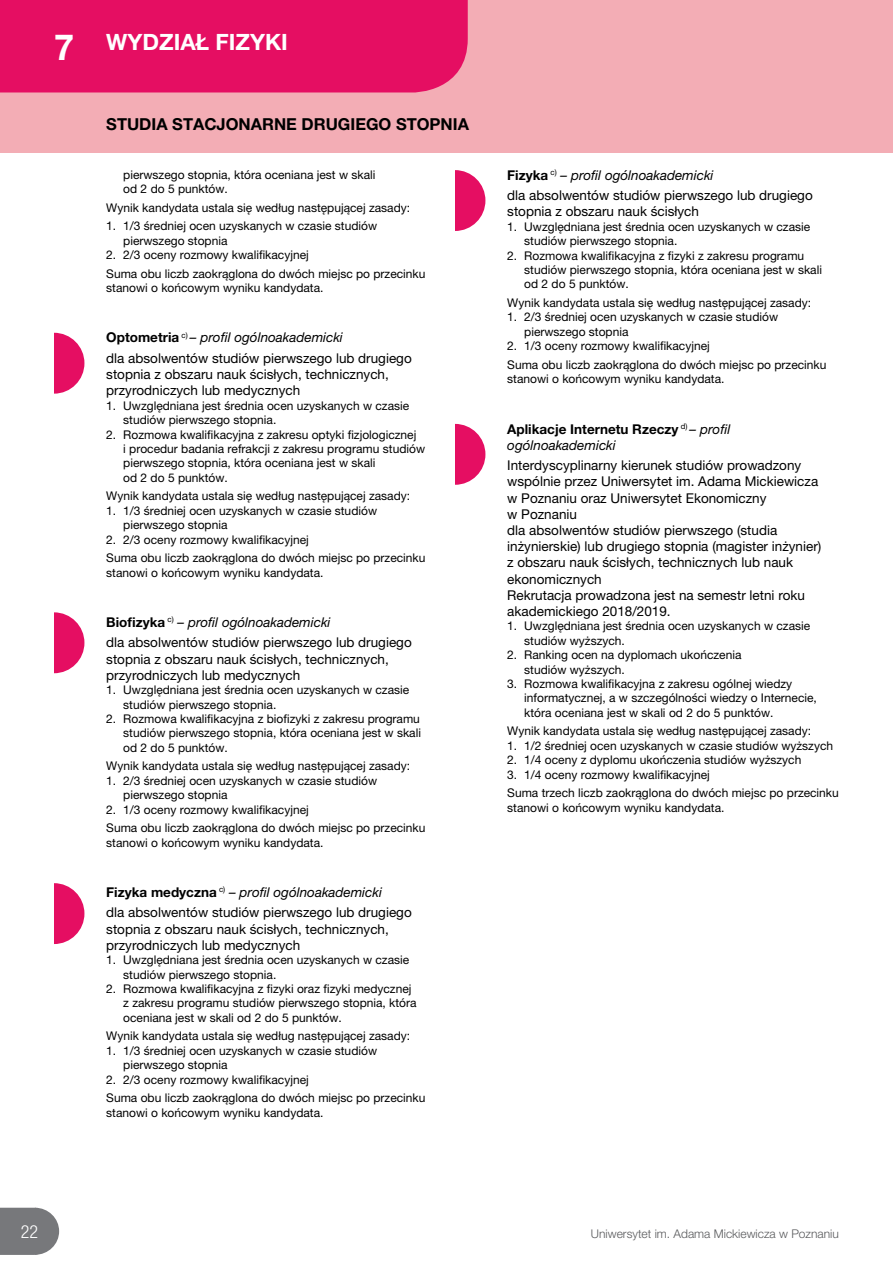
<style>
.page{position:relative;width:893px;height:1263px;background:#fff}
.page>*{position:absolute;margin:0;border:0;box-sizing:border-box;transform-origin:0 0}
.t1{font:700 22.5px "Helvetica Neue LT Pro";color:#fff}
.t2{font:300 condensed 18px "Helvetica Neue LT Pro";color:#fff}
.t3{font:700 16.5px "Helvetica Neue LT Pro";color:#000}
.t4{font:13.5px/16.2px "Helvetica Neue LT Pro";color:#000}
.t5{font:700 13.5px/16.2px "Helvetica Neue LT Pro";color:#000}
.t6{font:12px/14.4px "Helvetica Neue LT Pro";color:#000}
.t7{font:300 12px "Helvetica Neue LT Pro";color:#58595b}
.s1{font-size:36px}
.s2{font-weight:700}
.s3{font-style:italic}
.s4{font-weight:400;font-style:italic}
</style>
<div class="page">
<svg style="left:0;top:1208px;width:59px;height:47px;background:#828386"></svg>
<div style="left:0;top:0;width:893px;height:153px;background:#f3adb5"></div>
<div style="left:0;top:0;width:468px;height:92px;background:#e50e62"></div>
<svg style="left:54px;top:333px;width:30px;height:61px"></svg>
<svg style="left:54px;top:612px;width:30px;height:61px"></svg>
<svg style="left:54px;top:883px;width:30px;height:61px"></svg>
<svg style="left:455px;top:170px;width:30px;height:61px"></svg>
<svg style="left:455px;top:424px;width:30px;height:61px"></svg>
<h1 class="t1" style="left:54px;top:28px;width:235px"><span class="s1">7</span> WYDZIAŁ FIZYKI</h1>
<h3 class="t3" style="left:106px;top:114px;width:364px">STUDIA STACJONARNE DRUGIEGO STOPNIA</h3>
<p class="t6" style="left:123px;top:167px;width:254px">pierwszego stopnia, która oceniana jest w skali od 2 do 5 punktów.</p>
<p class="t6" style="left:106px;top:200px;width:305px">Wynik kandydata ustala się według następującej zasady:</p>
<p class="t6" style="left:123px;top:219px;width:255px;text-indent:-17px">1. 1/3 średniej ocen uzyskanych w czasie studiów pierwszego stopnia</p>
<p class="t6" style="left:106px;top:245px;width:321px;line-height:18.6px">2. 2/3 oceny rozmowy kwalifikacyjnej<br>Suma obu liczb zaokrąglona do dwóch miejsc po przecinku</p>
<p class="t6" style="left:106px;top:281px;width:219px">stanowi o końcowym wyniku kandydata.</p>
<p class="t4" style="left:106px;top:327px;width:307px;line-height:20.4px"><span class="s2">Optometria</span> <sup>c)</sup> <span class="s3">– profil ogólnoakademicki<br></span>dla absolwentów studiów pierwszego lub drugiego</p>
<p class="t4" style="left:106px;top:366px;width:284px">stopnia z obszaru nauk ścisłych, technicznych, przyrodniczych lub medycznych</p>
<p class="t6" style="left:123px;top:398px;width:287px;text-indent:-17px">1. Uwzględniana jest średnia ocen uzyskanych w czasie studiów pierwszego stopnia.</p>
<p class="t6" style="left:123px;top:427px;width:303px;text-indent:-17px">2. Rozmowa kwalifikacyjna z zakresu optyki fizjologicznej<br>i procedur badania refrakcji z zakresu programu studiów pierwszego stopnia, która oceniana jest w skali<br>od 2 do 5 punktów.</p>
<p class="t6" style="left:106px;top:489px;width:305px">Wynik kandydata ustala się według następującej zasady:</p>
<p class="t6" style="left:123px;top:503px;width:255px;text-indent:-17px">1. 1/3 średniej ocen uzyskanych w czasie studiów pierwszego stopnia</p>
<p class="t6" style="left:106px;top:530px;width:321px;line-height:18.6px">2. 2/3 oceny rozmowy kwalifikacyjnej<br>Suma obu liczb zaokrąglona do dwóch miejsc po przecinku</p>
<p class="t6" style="left:106px;top:565px;width:219px">stanowi o końcowym wyniku kandydata.</p>
<p class="t4" style="left:106px;top:612px;width:307px;line-height:20.4px"><span class="s2">Biofizyka</span> <sup>c)</sup> <span class="s3">– profil ogólnoakademicki<br></span>dla absolwentów studiów pierwszego lub drugiego</p>
<p class="t4" style="left:106px;top:650px;width:284px">stopnia z obszaru nauk ścisłych, technicznych, przyrodniczych lub medycznych</p>
<p class="t6" style="left:123px;top:682px;width:287px;text-indent:-17px">1. Uwzględniana jest średnia ocen uzyskanych w czasie studiów pierwszego stopnia.</p>
<p class="t6" style="left:123px;top:711px;width:299px;text-align:justify;text-indent:-17px">2. Rozmowa kwalifikacyjna z biofizyki z zakresu programu studiów pierwszego stopnia, która oceniana jest w skali od 2 do 5 punktów.</p>
<p class="t6" style="left:106px;top:759px;width:305px">Wynik kandydata ustala się według następującej zasady:</p>
<p class="t6" style="left:123px;top:773px;width:255px;text-indent:-17px">1. 2/3 średniej ocen uzyskanych w czasie studiów pierwszego stopnia</p>
<p class="t6" style="left:106px;top:800px;width:321px;line-height:18.6px">2. 1/3 oceny rozmowy kwalifikacyjnej<br>Suma obu liczb zaokrąglona do dwóch miejsc po przecinku</p>
<p class="t6" style="left:106px;top:835px;width:219px">stanowi o końcowym wyniku kandydata.</p>
<p class="t4" style="left:106px;top:882px;width:307px;line-height:20.4px"><span class="s2">Fizyka medyczna</span> <sup>c)</sup> <span class="s3">– profil ogólnoakademicki<br></span>dla absolwentów studiów pierwszego lub drugiego</p>
<p class="t4" style="left:106px;top:920px;width:284px">stopnia z obszaru nauk ścisłych, technicznych, przyrodniczych lub medycznych</p>
<p class="t6" style="left:123px;top:952px;width:287px;text-indent:-17px">1. Uwzględniana jest średnia ocen uzyskanych w czasie studiów pierwszego stopnia.</p>
<p class="t6" style="left:123px;top:981px;width:295px;text-indent:-17px">2. Rozmowa kwalifikacyjna z fizyki oraz fizyki medycznej z zakresu programu studiów pierwszego stopnia, która oceniana jest w skali od 2 do 5 punktów.</p>
<p class="t6" style="left:106px;top:1029px;width:305px">Wynik kandydata ustala się według następującej zasady:</p>
<p class="t6" style="left:123px;top:1043px;width:255px;text-indent:-17px">1. 1/3 średniej ocen uzyskanych w czasie studiów pierwszego stopnia</p>
<p class="t6" style="left:106px;top:1070px;width:321px;line-height:18.6px">2. 2/3 oceny rozmowy kwalifikacyjnej<br>Suma obu liczb zaokrąglona do dwóch miejsc po przecinku</p>
<p class="t6" style="left:106px;top:1105px;width:219px">stanowi o końcowym wyniku kandydata.</p>
<p class="t4" style="left:507px;top:165px;width:307px;line-height:20.4px"><span class="s2">Fizyka</span> <sup>c)</sup> <span class="s3">– profil ogólnoakademicki<br></span>dla absolwentów studiów pierwszego lub drugiego</p>
<p class="t4" style="left:507px;top:203px;width:193px">stopnia z obszaru nauk ścisłych</p>
<p class="t6" style="left:524px;top:219px;width:287px;text-indent:-17px">1. Uwzględniana jest średnia ocen uzyskanych w czasie studiów pierwszego stopnia.</p>
<p class="t6" style="left:524px;top:248px;width:299px;text-indent:-17px">2. Rozmowa kwalifikacyjna z fizyki z zakresu programu studiów pierwszego stopnia, która oceniana jest w skali od 2 do 5 punktów.</p>
<p class="t6" style="left:507px;top:295px;width:305px">Wynik kandydata ustala się według następującej zasady:</p>
<p class="t6" style="left:524px;top:310px;width:255px;text-indent:-17px">1. 2/3 średniej ocen uzyskanych w czasie studiów pierwszego stopnia</p>
<p class="t6" style="left:507px;top:336px;width:321px;line-height:18.6px">2. 1/3 oceny rozmowy kwalifikacyjnej<br>Suma obu liczb zaokrąglona do dwóch miejsc po przecinku</p>
<p class="t6" style="left:507px;top:372px;width:219px">stanowi o końcowym wyniku kandydata.</p>
<p class="t5" style="left:507px;top:420px;width:225px">Aplikacje Internetu Rzeczy <sup>d)</sup> <span class="s4">– profil ogólnoakademicki</span></p>
<p class="t4" style="left:507px;top:457px;width:315px">Interdyscyplinarny kierunek studiów prowadzony wspólnie przez Uniwersytet im. Adama Mickiewicza w Poznaniu oraz Uniwersytet Ekonomiczny<br>w Poznaniu<br>dla absolwentów studiów pierwszego (studia inżynierskie) lub drugiego stopnia (magister inżynier) z obszaru nauk ścisłych, technicznych lub nauk ekonomicznych<br>Rekrutacja prowadzona jest na semestr letni roku akademickiego 2018/2019.</p>
<p class="t6" style="left:524px;top:619px;width:287px;text-indent:-17px">1. Uwzględniana jest średnia ocen uzyskanych w czasie studiów wyższych.</p>
<p class="t6" style="left:524px;top:648px;width:219px;text-indent:-17px">2. Ranking ocen na dyplomach ukończenia studiów wyższych.</p>
<p class="t6" style="left:524px;top:676px;width:294px;text-indent:-17px">3. Rozmowa kwalifikacyjna z zakresu ogólnej wiedzy informatycznej, a w szczególności wiedzy o Internecie, która oceniana jest w skali od 2 do 5 punktów.</p>
<p class="t6" style="left:507px;top:724px;width:305px">Wynik kandydata ustala się według następującej zasady:</p>
<p class="t6" style="left:507px;top:738px;width:327px">1. 1/2 średniej ocen uzyskanych w czasie studiów wyższych</p>
<p class="t6" style="left:507px;top:753px;width:296px">2. 1/4 oceny z dyplomu ukończenia studiów wyższych</p>
<p class="t6" style="left:507px;top:765px;width:333px;line-height:18.6px">3. 1/4 oceny rozmowy kwalifikacyjnej<br>Suma trzech liczb zaokrąglona do dwóch miejsc po przecinku</p>
<p class="t6" style="left:507px;top:800px;width:219px">stanowi o końcowym wyniku kandydata.</p>
<h2 class="t2" style="left:21px;top:1221px;width:19px">22</h2>
<p class="t7" style="left:591px;top:1226px;width:250px">Uniwersytet im. Adama Mickiewicza w Poznaniu</p>
</div>
